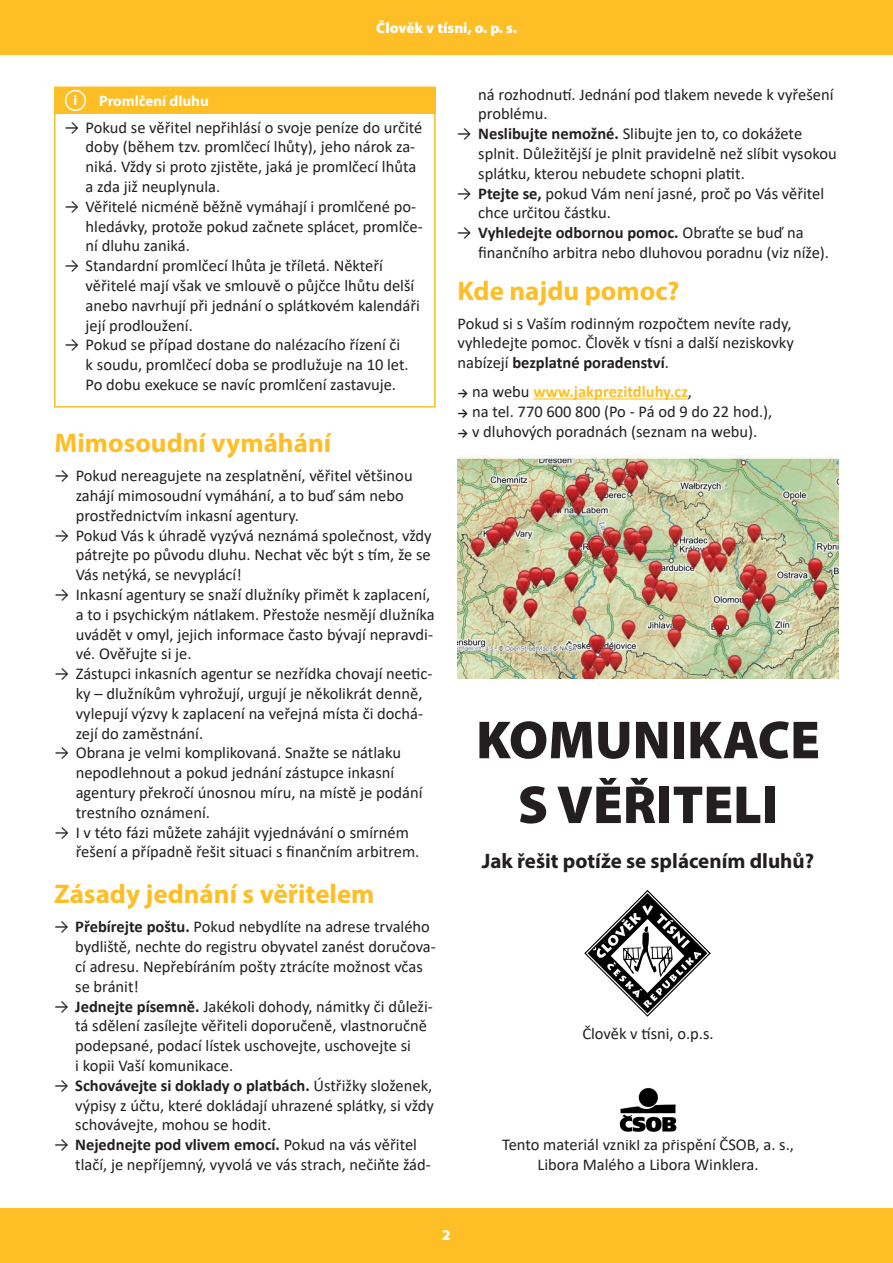
<style>
.page{position:relative;width:893px;height:1263px;background:#fff}
.page>*{position:absolute;margin:0;border:0;box-sizing:border-box;transform-origin:0 0}
.t1{font:900 54px/64.8px "Myriad Pro";color:#231f20;text-align:center}
.t2{font:700 27px "Myriad Pro";color:#fdbe26}
.t3{font:700 21px "Myriad Pro";color:#231f20}
.t4{font:16.5px/19.8px "Calibri";color:#231f20}
.t5{font:700 16.5px "Calibri";color:#fdbe26}
.t6{font:900 15px "Myriad Pro";color:#fff}
.t7{font:700 15px "Myriad Pro";color:#fff}
.t8{font:700 13.95px "Myriad Pro";color:#fff}
.s1{font-weight:700}
.s2{font-size:12px;color:#231f20}
.s3{font-weight:400;color:#231f20}
.s4{font-weight:700;font-size:12px}
</style>
<div class="page">
<div style="left:0;top:1209px;width:893px;height:54px;background:#fdbe26"></div>
<div style="left:0;top:0;width:893px;height:54px;background:#fdbe26"></div>
<hr style="left:533px;top:398px;width:155px;height:1px;background:#fdbe26">
<img style="left:457px;top:456px;width:382px;height:222px">
<div style="left:54px;top:87px;width:382px;height:321px;background:#fff;border:2px solid #fdbe26"></div>
<div style="left:55px;top:87px;width:381px;height:27px;background:#fdbe26"></div>
<div style="left:65px;top:90px;width:21px;height:21px;border:2px solid #fff;border-radius:50%"></div>
<img style="left:619px;top:1087px;width:58px;height:45px">
<img style="left:584px;top:890px;width:127px;height:127px">
<p class="t6" style="left:376px;top:19px;width:142px">Člověk v tísni, o. p. s.</p>
<p class="t8" style="left:74px;top:91px;width:5px">i</p>
<p class="t7" style="left:99px;top:91px;width:111px">Promlčení dluhu</p>
<p class="t4" style="left:86px;top:117px;width:338px;text-indent:-21px">→ Pokud se věřitel nepřihlásí o svoje peníze do určité doby (během tzv. promlčecí lhůty), jeho nárok za&shy;niká. Vždy si proto zjistěte, jaká je promlčecí lhůta a zda již neuplynula.</p>
<p class="t4" style="left:86px;top:196px;width:339px;text-indent:-21px">→ Věřitelé nicméně běžně vymáhají i promlčené po&shy;hledávky, protože pokud začnete splácet, promlče&shy;ní dluhu zaniká.</p>
<p class="t4" style="left:86px;top:255px;width:336px;text-indent:-21px">→ Standardní promlčecí lhůta je tříletá. Někteří věřitelé mají však ve smlouvě o půjčce lhůtu delší anebo navrhují při jednání o splátkovém kalendáři její prodloužení.</p>
<p class="t4" style="left:86px;top:335px;width:325px;text-indent:-21px">→ Pokud se případ dostane do nalézacího řízení či k soudu, promlčecí doba se prodlužuje na 10 let.<br>Po dobu exekuce se navíc promlčení zastavuje.</p>
<h2 class="t2" style="left:54px;top:426px;width:278px">Mimosoudní vymáhání</h2>
<p class="t4" style="left:76px;top:465px;width:338px;text-indent:-21px">→ Pokud nereagujete na zesplatnění, věřitel většinou zahájí mimosoudní vymáhání, a to buď sám nebo prostřednictvím inkasní agentury.</p>
<p class="t4" style="left:76px;top:525px;width:357px;text-align:justify;text-indent:-21px">→ Pokud Vás k úhradě vyzývá neznámá společnost, vždy pátrejte po původu dluhu. Nechat věc být s tím, že se Vás netýká, se nevyplácí!</p>
<p class="t4" style="left:76px;top:584px;width:361px;text-indent:-21px">→ Inkasní agentury se snaží dlužníky přimět k zaplacení, a to i psychickým nátlakem. Přestože nesmějí dlužníka uvádět v omyl, jejich informace často bývají nepravdi&shy;vé. Ověřujte si je.</p>
<p class="t4" style="left:76px;top:663px;width:358px;text-indent:-21px">→ Zástupci inkasních agentur se nezřídka chovají neetic&shy;ky – dlužníkům vyhrožují, urgují je několikrát denně, vylepují výzvy k zaplacení na veřejná místa či dochá&shy;zejí do zaměstnání.</p>
<p class="t4" style="left:76px;top:742px;width:348px;text-indent:-21px">→ Obrana je velmi komplikovaná. Snažte se nátlaku nepodlehnout a pokud jednání zástupce inkasní agentury překročí únosnou míru, na místě je podání trestního oznámení.</p>
<p class="t4" style="left:76px;top:822px;width:345px;text-indent:-21px">→ I v této fázi můžete zahájit vyjednávání o smírném řešení a případně řešit situaci s finančním arbitrem.</p>
<h2 class="t2" style="left:54px;top:877px;width:322px">Zásady jednání s věřitelem</h2>
<p class="t4" style="left:75px;top:916px;width:362px;text-indent:-21px">→ <span class="s1">Přebírejte poštu.</span> Pokud nebydlíte na adrese trvalého bydliště, nechte do registru obyvatel zanést doručova&shy;cí adresu. Nepřebíráním pošty ztrácíte možnost včas se bránit!</p>
<p class="t4" style="left:75px;top:996px;width:359px;text-indent:-21px">→ <span class="s1">Jednejte písemně.</span> Jakékoli dohody, námitky či důleži&shy;tá sdělení zasílejte věřiteli doporučeně, vlastnoručně podepsané, podací lístek uschovejte, uschovejte si<br>i kopii Vaší komunikace.</p>
<p class="t4" style="left:75px;top:1075px;width:360px;text-align:justify;text-indent:-21px">→ <span class="s1">Schovávejte si doklady o platbách.</span> Ústřižky složenek, výpisy z účtu, které dokládají uhrazené splátky, si vždy schovávejte, mohou se hodit.</p>
<p class="t4" style="left:75px;top:1134px;width:357px;text-indent:-21px">→ <span class="s1">Nejednejte pod vlivem emocí.</span> Pokud na vás věřitel tlačí, je nepříjemný, vyvolá ve vás strach, nečiňte žád-</p>
<p class="t4" style="left:478px;top:84px;width:357px">ná rozhodnutí. Jednání pod tlakem nevede k vyřešení problému.</p>
<p class="t4" style="left:478px;top:123px;width:360px;text-indent:-21px">→ <span class="s1">Neslibujte nemožné.</span> Slibujte jen to, co dokážete splnit. Důležitější je plnit pravidelně než slíbit vysokou splátku, kterou nebudete schopni platit.</p>
<p class="t4" style="left:478px;top:183px;width:348px;text-indent:-21px">→ <span class="s1">Ptejte se,</span> pokud Vám není jasné, proč po Vás věřitel chce určitou částku.</p>
<p class="t4" style="left:478px;top:222px;width:352px;text-indent:-21px">→ <span class="s1">Vyhledejte odbornou pomoc.</span> Obraťte se buď na finančního arbitra nebo dluhovou poradnu (viz níže).</p>
<h2 class="t2" style="left:457px;top:273px;width:224px">Kde najdu pomoc?</h2>
<p class="t4" style="left:457px;top:313px;width:338px">Pokud si s Vaším rodinným rozpočtem nevíte rady, vyhledejte pomoc. Člověk v tísni a další neziskovky nabízejí <span class="s1">bezplatné poradenství</span>.</p>
<p class="t5" style="left:457px;top:380px;width:236px"><span class="s2">→</span> <span class="s3">na webu</span> www.jakprezitdluhy.cz<span class="s3">,</span></p>
<p class="t4" style="left:457px;top:401px;width:316px"><span class="s4">→</span> na tel. 770 600 800 (Po - Pá od 9 do 22 hod.),</p>
<p class="t4" style="left:457px;top:421px;width:301px"><span class="s4">→</span> v dluhových poradnách (seznam na webu).</p>
<h1 class="t1" style="left:476px;top:708px;width:345px">KOMUNIKACE<br>S VĚŘITELI</h1>
<p class="t3" style="left:482px;top:847px;width:334px">Jak řešit potíže se splácením dluhů?</p>
<p class="t4" style="left:582px;top:1023px;width:133px">Člověk v tísni, o.p.s.</p>
<p class="t4" style="left:502px;top:1134px;width:293px;text-align:center">Tento materiál vznikl za přispění ČSOB, a. s.,<br>Libora Malého a Libora Winklera.</p>
<p class="t6" style="left:442px;top:1226px;width:10px">2</p>
</div>
